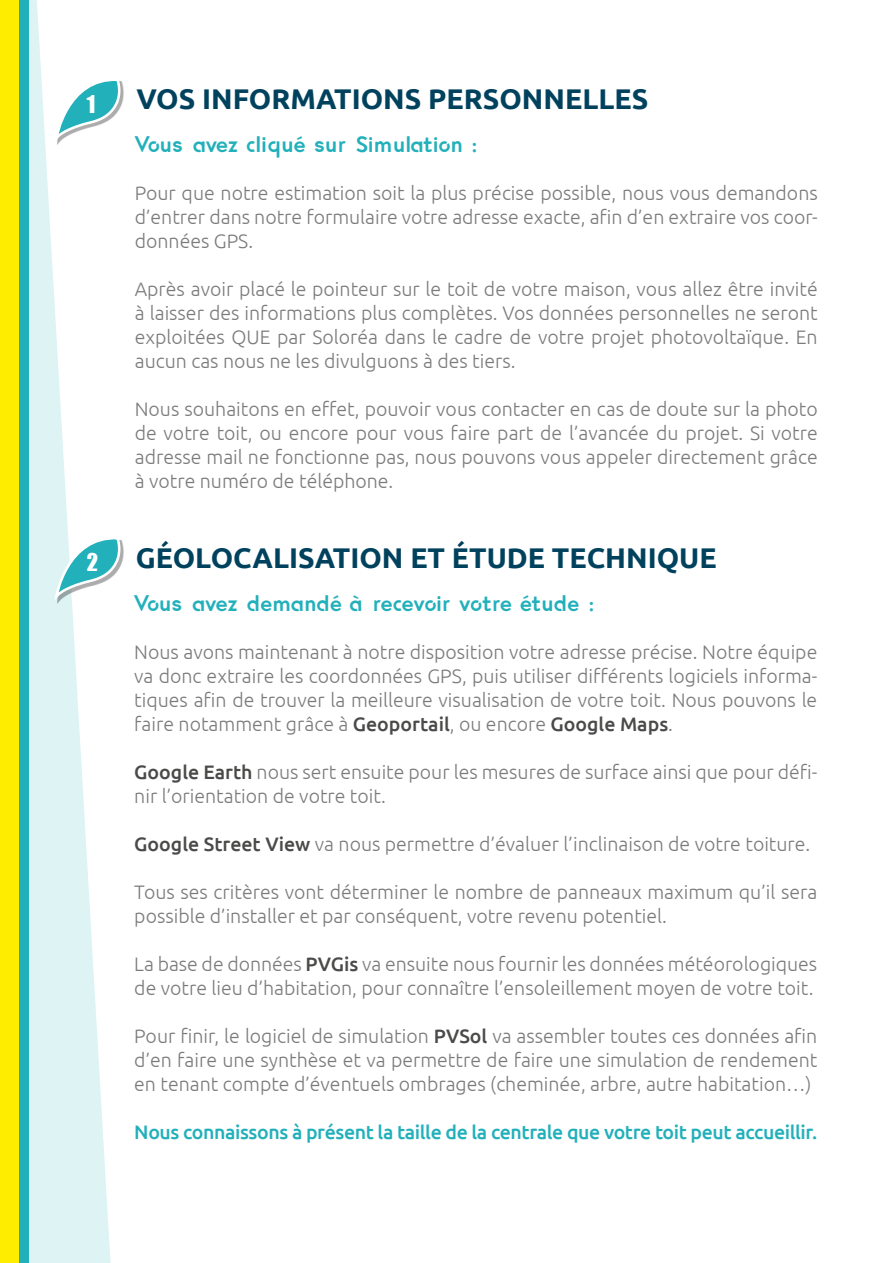
<style>
.page{position:relative;width:893px;height:1263px;background:#fff}
.page>*{position:absolute;margin:0;border:0;box-sizing:border-box;transform-origin:0 0}
.t1{font:700 28.5px "Ubuntu";color:#00425e}
.t2{font:22.5px "Enso";color:#22b0bb}
.t3{font:22.5px "Impact";color:#fff}
.t4{font:300 19.5px/24px "Ubuntu";color:#7c7b7b;text-align:justify}
.t5{font:500 19.5px "Ubuntu";letter-spacing:-.02em;color:#22b0bb}
.s1{font-weight:500;color:#4a4a49}
</style>
<div class="page">
<svg style="left:28px;top:0;width:83px;height:1263px;fill:#def3f4"></svg>
<div style="left:0;top:0;width:28px;height:1263px;background:#22b0bb"></div>
<div style="left:0;top:0;width:18px;height:1263px;background:#ffed00"></div>
<div style="left:57px;top:81px;width:67px;height:64px;background:#000;opacity:.33"></div>
<svg style="left:53px;top:77px;width:69px;height:65px"></svg>
<div style="left:57px;top:540px;width:67px;height:64px;background:#000;opacity:.33"></div>
<svg style="left:53px;top:536px;width:69px;height:64px"></svg>
<p class="t3" style="left:87px;top:86px;width:10px">1</p>
<p class="t3" style="left:87px;top:545px;width:13px">2</p>
<h1 class="t1" style="left:136px;top:82px;width:513px">VOS INFORMATIONS PERSONNELLES</h1>
<p class="t2" style="left:135px;top:127px;width:344px">Vous avez cliqué sur Simulation :</p>
<p class="t4" style="left:135px;top:181px;width:684px">Pour que notre estimation soit la plus précise possible, nous vous demandons d’entrer dans notre formulaire votre adresse exacte, afin d’en extraire vos coor&shy;données GPS.</p>
<p class="t4" style="left:135px;top:277px;width:684px">Après avoir placé le pointeur sur le toit de votre maison, vous allez être invité à laisser des informations plus complètes. Vos données personnelles ne seront exploitées QUE par Soloréa dans le cadre de votre projet photovoltaïque. En aucun cas nous ne les divulguons à des tiers.</p>
<p class="t4" style="left:135px;top:397px;width:684px">Nous souhaitons en effet, pouvoir vous contacter en cas de doute sur la photo de votre toit, ou encore pour vous faire part de l’avancée du projet. Si votre adresse mail ne fonctionne pas, nous pouvons vous appeler directement grâce à votre numéro de téléphone.</p>
<h1 class="t1" style="left:136px;top:541px;width:582px">GÉOLOCALISATION ET ÉTUDE TECHNIQUE</h1>
<p class="t2" style="left:134px;top:586px;width:462px">Vous avez demandé à recevoir votre étude :</p>
<p class="t4" style="left:134px;top:640px;width:685px">Nous avons maintenant à notre disposition votre adresse précise. Notre équipe va donc extraire les coordonnées GPS, puis utiliser différents logiciels informa&shy;tiques afin de trouver la meilleure visualisation de votre toit. Nous pouvons le faire notamment grâce à <span class="s1">Geoportail</span>, ou encore <span class="s1">Google Maps</span>.</p>
<p class="t4" style="left:134px;top:760px;width:684px"><span class="s1">Google Earth</span> nous sert ensuite pour les mesures de surface ainsi que pour défi&shy;nir l’orientation de votre toit.</p>
<p class="t4" style="left:134px;top:832px;width:678px"><span class="s1">Google Street View</span> va nous permettre d’évaluer l’inclinaison de votre toiture.</p>
<p class="t4" style="left:134px;top:880px;width:685px">Tous ses critères vont déterminer le nombre de panneaux maximum qu’il sera possible d’installer et par conséquent, votre revenu potentiel.</p>
<p class="t4" style="left:134px;top:952px;width:684px">La base de données <span class="s1">PVGis</span> va ensuite nous fournir les données météorologiques de votre lieu d’habitation, pour connaître l’ensoleillement moyen de votre toit.</p>
<p class="t4" style="left:134px;top:1024px;width:685px">Pour finir, le logiciel de simulation <span class="s1">PVSol</span> va assembler toutes ces données afin d’en faire une synthèse et va permettre de faire une simulation de rendement en tenant compte d’éventuels ombrages (cheminée, arbre, autre habitation…)</p>
<p class="t5" style="left:134px;top:1120px;width:684px">Nous connaissons à présent la taille de la centrale que votre toit peut accueillir.</p>
</div>
